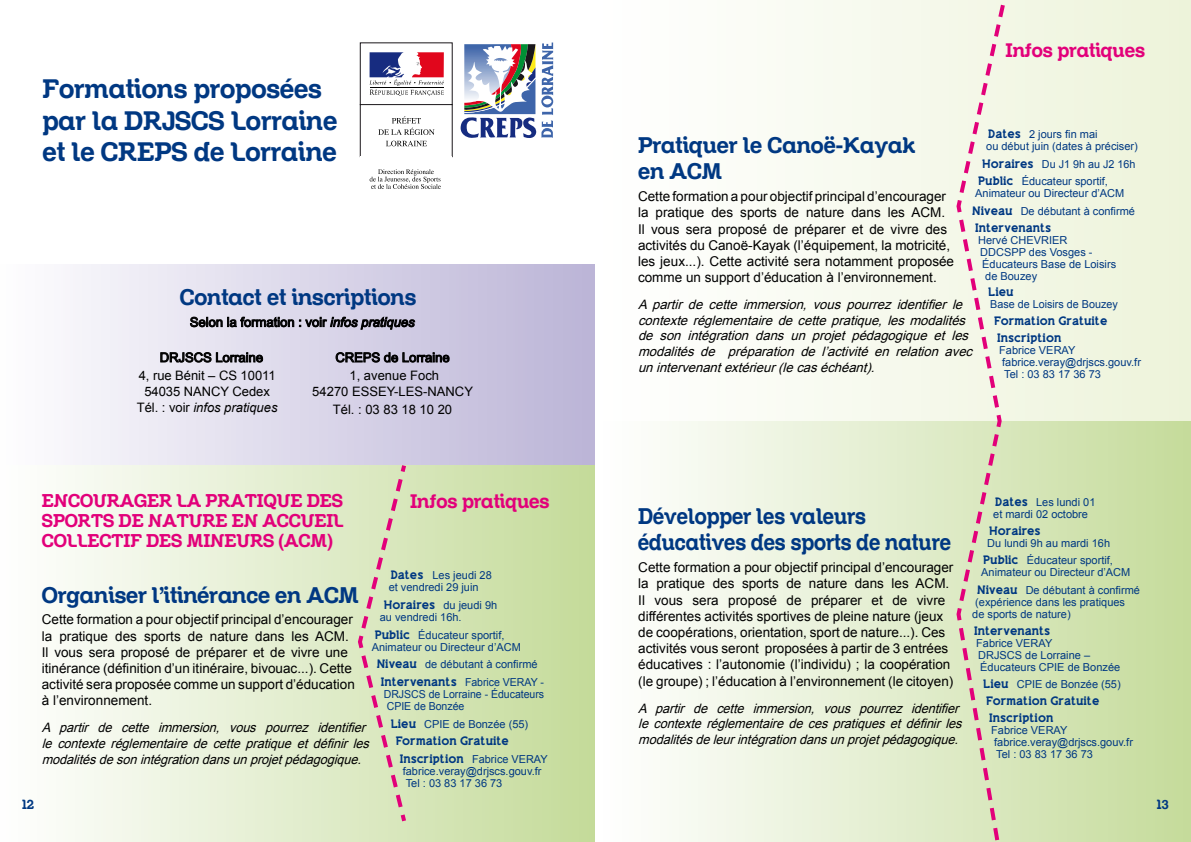
<style>
.page{position:relative;width:1191px;height:842px;background:#fff}
.page>*{position:absolute;margin:0;border:0;box-sizing:border-box;transform-origin:0 0}
.t1{font:26px/31.2px "Zil Semi Slab";color:#003882}
.t2{font:22px/26.4px "Zil Semi Slab";color:#003882}
.t3{font:22px/26.4px "Zil Semi Slab";color:#003882;scale:.93 1}
.t4{font:19px "Zil Semi Slab";color:#e2007a}
.t5{font:18px/20px "Zil Semi Slab";color:#e2007a;text-align:justify}
.t6{font:13.5px/16.2px "Arial";color:#000}
.t7{font:italic 13px/15.6px "Arial";color:#000}
.t8{font:13px/18.4px "Arial";color:#000;text-align:center}
.t9{font:13px "Zil Semi Slab";color:#003882}
.t10{font:11px/12px "Arial";color:#003882}
.t11{font:11px/12px "Arial";color:#003882;scale:.96 1}
.t12{font:10px/16.7px "Lifestyle M54";color:#003882}
.s1{font-style:italic}
.s2{font-family:"Lifestyle M54";font-size:10px}
</style>
<div class="page">
<div style="left:0;top:264px;width:595px;height:202px;background:linear-gradient(to right,#fefeff,#bbb4d7)"></div>
<div style="left:0;top:466px;width:595px;height:376px;background:linear-gradient(to right,#fff,#c5db9a)"></div>
<svg style="left:460px;top:43px;width:93px;height:95px"></svg>
<div style="left:360px;top:104px;width:92px;height:53px;border:1px solid #1a161a"></div>
<svg style="left:369px;top:52px;width:75px;height:44px"></svg>
<hr style="left:370px;top:87px;width:73px;height:1px;background:#000">
<svg style="left:378px;top:116px;width:56px;height:19px"></svg>
<svg style="left:386px;top:141px;width:41px;height:5px"></svg>
<svg style="left:369px;top:169px;width:72px;height:20px"></svg>
<svg style="left:190px;top:316px;width:225px;height:14px;background:#8c8995"></svg>
<div style="left:595px;top:0;width:596px;height:421px;background:linear-gradient(to right,#fff,#edf3da)"></div>
<div style="left:595px;top:421px;width:596px;height:421px;background:linear-gradient(to right,#fff,#c5db9c)"></div>
<svg style="left:954px;top:0;width:56px;height:842px;background:#e6e5cf"></svg>
<svg style="left:160px;top:352px;width:103px;height:11px"></svg>
<svg style="left:335px;top:352px;width:115px;height:11px"></svg>
<svg style="left:356px;top:461px;width:53px;height:365px;background:#daddbc"></svg>
<h1 class="t1" style="left:43px;top:73px;width:296px">Formations proposées par la DRJSCS Lorraine et le CREPS de Lorraine</h1>
<h2 class="t2" style="left:180px;top:284px;width:238px">Contact et inscriptions</h2>
<p class="t8" style="left:190px;top:313px;width:226px">Selon la formation : voir <span class="s1">infos pratiques</span></p>
<p class="t8" style="left:139px;top:348px;width:138px;text-align:left;text-indent:21px">DRJSCS Lorraine<br>4, rue Bénit – CS 10011</p>
<p class="t8" style="left:137px;top:384px;width:142px;line-height:15.6px">54035 NANCY Cedex<br>Tél. : voir <span class="s1">infos pratiques</span></p>
<p class="t8" style="left:335px;top:348px;width:116px">CREPS de Lorraine<br>1, avenue Foch</p>
<p class="t8" style="left:312px;top:382px;width:162px">54270 ESSEY-LES-NANCY<br>Tél. : 03 83 18 10 20</p>
<h3 class="t5" style="left:42px;top:490px;width:303px">ENCOURAGER LA PRATIQUE DES SPORTS DE NATURE EN ACCUEIL COLLECTIF DES MINEURS (ACM)</h3>
<h3 class="t4" style="left:410px;top:489px;width:141px">Infos pratiques</h3>
<p class="t9" style="left:22px;top:797px;width:13px">12</p>
<p class="t10" style="left:389px;top:569px;width:105px"><span class="s2">Dates</span> Les jeudi 28 et vendredi 29 juin</p>
<p class="t10" style="left:380px;top:599px;width:119px;text-indent:4px"><span class="s2">Horaires</span> du jeudi 9h au vendredi 16h.</p>
<p class="t10" style="left:372px;top:629px;width:151px"><span class="s2">Public</span> Éducateur sportif,<br>Animateur ou Directeur d’ACM</p>
<p class="t10" style="left:377px;top:656px;width:169px;line-height:17.7px;text-align:center"><span class="s2">Niveau</span> de débutant à confirmé<br><span class="s2">Intervenants</span> Fabrice VERAY -</p>
<p class="t11" style="left:384px;top:688px;width:169px">DRJSCS de Lorraine - Éducateurs<br>CPIE de Bonzée</p>
<p class="t10" style="left:391px;top:718px;width:139px"><span class="s2">Lieu</span> CPIE de Bonzée (55)</p>
<p class="t12" style="left:396px;top:734px;width:115px">Formation Gratuite</p>
<p class="t10" style="left:400px;top:753px;width:149px"><span class="s2">Inscription</span> Fabrice VERAY fabrice.veray@drjscs.gouv.fr<br>Tel : 03 83 17 36 73</p>
<h2 class="t2" style="left:42px;top:581px;width:319px">Organiser l’itinérance en ACM</h2>
<p class="t6" style="left:42px;top:612px;width:314px">Cette formation a pour objectif principal d’encourager la pratique des sports de nature dans les ACM.<br>Il vous sera proposé de préparer et de vivre une itinérance (définition d’un itinéraire, bivouac...). Cette activité sera proposée comme un support d’éducation à l’environnement.</p>
<p class="t7" style="left:42px;top:720px;width:333px">A partir de cette immersion, vous pourrez identifier le contexte réglementaire de cette pratique et définir les modalitésdesonintégrationdansunprojetpédagogique.</p>
<h3 class="t4" style="left:1005px;top:38px;width:141px">Infos pratiques</h3>
<p class="t10" style="left:986px;top:128px;width:153px"><span class="s2">Dates</span> 2 jours fin mai<br>ou début juin (dates à préciser)</p>
<p class="t10" style="left:978px;top:155px;width:159px;line-height:17.7px;text-indent:4px"><span class="s2">Horaires</span> Du J1 9h au J2 16h<br><span class="s2">Public</span> Éducateur sportif,</p>
<p class="t10" style="left:972px;top:185px;width:164px;line-height:17.7px">Animateur ou Directeur d’ACM<br><span class="s2">Niveau</span> De débutant à confirmé</p>
<p class="t12" style="left:975px;top:220px;width:82px">Intervenants :</p>
<p class="t10" style="left:978px;top:234px;width:91px">Hervé CHEVRIER</p>
<p class="t10" style="left:980px;top:246px;width:114px">DDCSPP des Vosges -</p>
<p class="t10" style="left:982px;top:258px;width:135px">Éducateurs Base de Loisirs</p>
<p class="t10" style="left:985px;top:270px;width:53px">de Bouzey</p>
<p class="t12" style="left:988px;top:285px;width:27px">Lieu</p>
<p class="t10" style="left:990px;top:299px;width:129px">Base de Loisirs de Bouzey</p>
<p class="t12" style="left:997px;top:314px;width:112px;text-indent:-3px">Formation Gratuite<br>Inscription</p>
<p class="t10" style="left:999px;top:344px;width:143px">Fabrice VERAY fabrice.veray@drjscs.gouv.fr<br>Tel : 03 83 17 36 73</p>
<h2 class="t2" style="left:638px;top:132px;width:279px">Pratiquer le Canoë-Kayak en ACM</h2>
<p class="t6" style="left:638px;top:188px;width:317px">Cette formation a pour objectif principal d’encourager la pratique des sports de nature dans les ACM.<br>Il vous sera proposé de préparer et de vivre des activités du Canoë-Kayak (l’équipement, la motricité, les jeux...). Cette activité sera notamment proposée comme un support d’éducation à l’environnement.</p>
<p class="t7" style="left:638px;top:297px;width:340px">A partir de cette immersion, vous pourrez identifier le contexte réglementaire de cette pratique, les modalités de son intégration dans un projet pédagogique et les modalités de préparation de l’activité en relation avec unintervenantextérieur(lecaséchéant).</p>
<h2 class="t3" style="left:638px;top:503px;width:338px">Développer les valeurs éducatives des sports de nature</h2>
<p class="t6" style="left:638px;top:559px;width:316px">Cette formation a pour objectif principal d’encourager la pratique des sports de nature dans les ACM.<br>Il vous sera proposé de préparer et de vivre différentes activités sportives de pleine nature (jeux de coopérations, orientation, sport de nature...). Ces activités vous seront proposées à partir de 3 entrées éducatives : l’autonomie (l’individu) ; la coopération (le groupe) ; l’éducation à l’environnement (le citoyen)</p>
<p class="t7" style="left:638px;top:700px;width:329px">A partir de cette immersion, vous pourrez identifier le contexte réglementaire de ces pratiques et définir les modalitésdeleurintégrationdansunprojetpédagogique.</p>
<p class="t10" style="left:993px;top:496px;width:104px"><span class="s2">Dates</span> Les lundi 01 et mardi 02 octobre</p>
<p class="t12" style="left:989px;top:523px;width:53px">Horaires</p>
<p class="t10" style="left:983px;top:534px;width:131px;line-height:17.7px;text-align:center">Du lundi 9h au mardi 16h<br><span class="s2">Public</span> Éducateur sportif,</p>
<p class="t10" style="left:977px;top:564px;width:164px;line-height:17.7px;text-align:center">Animateur ou Directeur d’ACM<br><span class="s2">Niveau</span> De débutant à confirmé</p>
<p class="t10" style="left:972px;top:596px;width:154px">(expérience dans les pratiques de sports de nature)</p>
<p class="t12" style="left:974px;top:623px;width:82px">Intervenants :</p>
<p class="t10" style="left:976px;top:637px;width:146px">Fabrice VERAY<br>DRJSCS de Lorraine –<br>Éducateurs CPIE de Bonzée</p>
<p class="t10" style="left:983px;top:679px;width:139px"><span class="s2">Lieu</span> CPIE de Bonzée (55)</p>
<p class="t12" style="left:989px;top:694px;width:112px;text-indent:-3px">Formation Gratuite<br>Inscription</p>
<p class="t10" style="left:991px;top:724px;width:143px">Fabrice VERAY fabrice.veray@drjscs.gouv.fr<br>Tel : 03 83 17 36 73</p>
<p class="t9" style="left:1148px;top:797px;width:13px">13</p>
<p class="t9" style="left:1157px;top:797px;width:13px">13</p>
</div>
